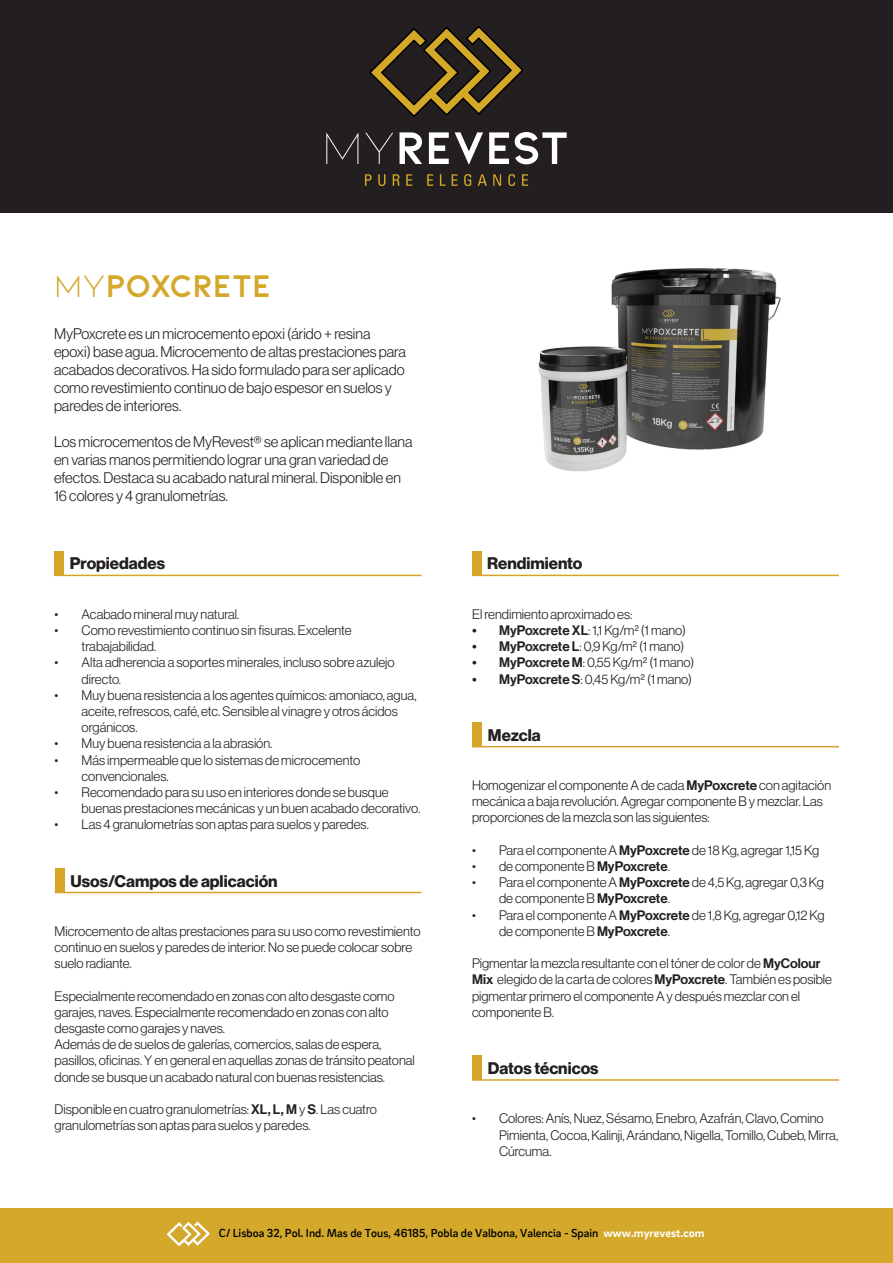
<style>
.page{position:relative;width:893px;height:1263px;background:#fff}
.page>*{position:absolute;margin:0;border:0;box-sizing:border-box;transform-origin:0 0}
.t1{font:700 33px "Kiona";color:#d4a82a}
.t2{font:16.5px "N Haas Grotesk DS Pro 75 Bd";color:#231f20}
.t3{font:15px/18px "N Haas Grotesk DS Pro 45 Lt";color:#231f20}
.t4{font:13.5px/16.2px "N Haas Grotesk DS Pro 45 Lt";color:#231f20}
.t5{font:500 12px "Brix Sans";color:#000001}
.s1{font-weight:400}
.s2{font-family:"N Haas Grotesk DS Pro 65 Md"}
.s3{font-weight:700;color:#fff}
</style>
<div class="page">
<div style="left:0;top:0;width:893px;height:213px;background:#231f20"></div>
<svg style="left:326px;top:132px;width:32px;height:32px"></svg>
<svg style="left:365px;top:133px;width:28px;height:31px"></svg>
<svg style="left:399px;top:132px;width:23px;height:32px"></svg>
<svg style="left:429px;top:132px;width:20px;height:32px"></svg>
<svg style="left:455px;top:132px;width:28px;height:33px"></svg>
<svg style="left:489px;top:132px;width:20px;height:32px"></svg>
<svg style="left:515px;top:132px;width:52px;height:32px"></svg>
<svg style="left:369px;top:26px;width:155px;height:91px"></svg>
<svg style="left:365px;top:174px;width:7px;height:12px"></svg>
<svg style="left:378px;top:174px;width:7px;height:12px"></svg>
<svg style="left:393px;top:174px;width:7px;height:12px"></svg>
<svg style="left:406px;top:174px;width:6px;height:12px"></svg>
<svg style="left:427px;top:174px;width:6px;height:12px"></svg>
<svg style="left:440px;top:174px;width:6px;height:12px"></svg>
<svg style="left:452px;top:174px;width:6px;height:12px"></svg>
<svg style="left:464px;top:174px;width:7px;height:12px"></svg>
<svg style="left:478px;top:174px;width:9px;height:12px"></svg>
<svg style="left:493px;top:174px;width:8px;height:12px"></svg>
<svg style="left:508px;top:174px;width:7px;height:12px"></svg>
<svg style="left:522px;top:174px;width:6px;height:12px"></svg>
<img style="left:538px;top:268px;width:243px;height:204px">
<div style="left:472px;top:551px;width:9px;height:24px;background:#d4a529"></div>
<hr style="left:481px;top:575px;width:358px;height:1px;background:#d4a529">
<div style="left:472px;top:722px;width:10px;height:25px;background:#d4a529"></div>
<hr style="left:482px;top:746px;width:357px;height:1px;background:#d4a529">
<div style="left:472px;top:1055px;width:10px;height:25px;background:#d4a529"></div>
<hr style="left:482px;top:1079px;width:357px;height:2px;background:#d4a529">
<div style="left:55px;top:551px;width:9px;height:24px;background:#d4a529"></div>
<hr style="left:64px;top:575px;width:358px;height:1px;background:#d4a529">
<div style="left:55px;top:868px;width:10px;height:24px;background:#d4a529"></div>
<hr style="left:65px;top:892px;width:357px;height:1px;background:#d4a529">
<div style="left:0;top:1209px;width:893px;height:54px;background:#d4a82a"></div>
<svg style="left:167px;top:1221px;width:43px;height:25px"></svg>
<h1 class="t1" style="left:54px;top:267px;width:219px"><span class="s1">MY</span>POXCRETE</h1>
<p class="t3" style="left:54px;top:325px;width:353px">MyPoxcrete es un microcemento epoxi (árido + resina epoxi) base agua. Microcemento de altas prestaciones para acabados decorativos. Ha sido formulado para ser aplicado como revestimiento continuo de bajo espesor en suelos y paredes de interiores.</p>
<p class="t3" style="left:54px;top:433px;width:360px">Los microcementos de MyRevest® se aplican mediante llana en varias manos permitiendo lograr una gran variedad de efectos. Destaca su acabado natural mineral. Disponible en 16 colores y 4 granulometrías.</p>
<p class="t2" style="left:70px;top:554px;width:97px">Propiedades</p>
<p class="t4" style="left:55px;top:606px;width:186px">• Acabado mineral muy natural.</p>
<p class="t4" style="left:82px;top:622px;width:272px;text-indent:-27px">• Como revestimiento continuo sin fisuras. Excelente trabajabilidad.</p>
<p class="t4" style="left:82px;top:654px;width:314px;text-indent:-27px">• Alta adherencia a soportes minerales, incluso sobre azulejo directo.</p>
<p class="t4" style="left:82px;top:687px;width:336px;text-indent:-27px">• Muy buena resistencia a los agentes químicos: amoniaco, agua, aceite, refrescos, café, etc. Sensible al vinagre y otros ácidos orgánicos.</p>
<p class="t4" style="left:55px;top:735px;width:219px">• Muy buena resistencia a la abrasión.</p>
<p class="t4" style="left:82px;top:752px;width:280px;text-indent:-27px">• Más impermeable que lo sistemas de microcemento convencionales.</p>
<p class="t4" style="left:82px;top:784px;width:340px;text-indent:-27px">• Recomendado para su uso en interiores donde se busque buenas prestaciones mecánicas y un buen acabado decorativo.</p>
<p class="t4" style="left:55px;top:816px;width:316px">• Las 4 granulometrías son aptas para suelos y paredes.</p>
<p class="t2" style="left:71px;top:871px;width:209px">Usos/Campos de aplicación</p>
<p class="t4" style="left:55px;top:923px;width:367px">Microcemento de altas prestaciones para su uso como revestimiento</p>
<p class="t4" style="left:55px;top:939px;width:359px">continuo en suelos y paredes de interior. No se puede colocar sobre suelo radiante.</p>
<p class="t4" style="left:55px;top:988px;width:341px">Especialmente recomendado en zonas con alto desgaste como garajes, naves. Especialmente recomendado en zonas con alto desgaste como garajes y naves.</p>
<p class="t4" style="left:55px;top:1036px;width:362px">Además de de suelos de galerías, comercios, salas de espera, pasillos, oficinas. Y en general en aquellas zonas de tránsito peatonal donde se busque un acabado natural con buenas resistencias.</p>
<p class="t4" style="left:55px;top:1101px;width:324px">Disponible en cuatro granulometrías: <span class="s2">XL, L, M</span> y <span class="s2">S</span>. Las cuatro granulometrías son aptas para suelos y paredes.</p>
<p class="t2" style="left:487px;top:554px;width:97px">Rendimiento</p>
<p class="t4" style="left:472px;top:606px;width:162px">El rendimiento aproximado es:</p>
<p class="t4" style="left:472px;top:622px;width:215px"><span class="s2">• MyPoxcrete XL</span>: 1,1 Kg/m² (1 mano)</p>
<p class="t4" style="left:472px;top:638px;width:214px"><span class="s2">• MyPoxcrete L</span>: 0,9 Kg/m² (1 mano)</p>
<p class="t4" style="left:472px;top:654px;width:224px"><span class="s2">• MyPoxcrete M</span>: 0,55 Kg/m² (1 mano)</p>
<p class="t4" style="left:472px;top:671px;width:222px"><span class="s2">• MyPoxcrete S</span>: 0,45 Kg/m² (1 mano)</p>
<p class="t2" style="left:488px;top:725px;width:54px">Mezcla</p>
<p class="t4" style="left:472px;top:777px;width:361px">Homogenizar el componente A de cada <span class="s2">MyPoxcrete</span> con agitación mecánica a baja revolución. Agregar componente B y mezclar. Las proporciones de la mezcla son las siguientes:</p>
<p class="t4" style="left:472px;top:842px;width:349px">• Para el componente A <span class="s2">MyPoxcrete</span> de 18 Kg, agregar 1,15 Kg</p>
<p class="t4" style="left:472px;top:858px;width:199px">• de componente B <span class="s2">MyPoxcrete</span>.</p>
<p class="t4" style="left:499px;top:874px;width:326px;text-indent:-27px">• Para el componente A <span class="s2">MyPoxcrete</span> de 4,5 Kg, agregar 0,3 Kg de componente B <span class="s2">MyPoxcrete</span>.</p>
<p class="t4" style="left:499px;top:907px;width:327px;text-indent:-27px">• Para el componente A <span class="s2">MyPoxcrete</span> de 1,8 Kg, agregar 0,12 Kg de componente B <span class="s2">MyPoxcrete</span>.</p>
<p class="t4" style="left:472px;top:955px;width:362px">Pigmentar la mezcla resultante con el tóner de color de <span class="s2">MyColour Mix</span> elegido de la carta de colores <span class="s2">MyPoxcrete</span>. También es posible pigmentar primero el componente A y después mezclar con el componente B.</p>
<p class="t2" style="left:488px;top:1058px;width:112px">Datos técnicos</p>
<p class="t4" style="left:499px;top:1110px;width:341px;text-indent:-27px">• Colores: Anís, Nuez, Sésamo, Enebro, Azafrán, Clavo, Comino<br>Pimienta, Cocoa, Kalinji, Arándano, Nigella, Tomillo, Cubeb, Mirra,<br>Cúrcuma.</p>
<p class="t5" style="left:219px;top:1225px;width:487px">C/ Lisboa 32, Pol. Ind. Mas de Tous, 46185, Pobla de Valbona, Valencia - Spain <span class="s3">www.myrevest.com</span></p>
</div>
